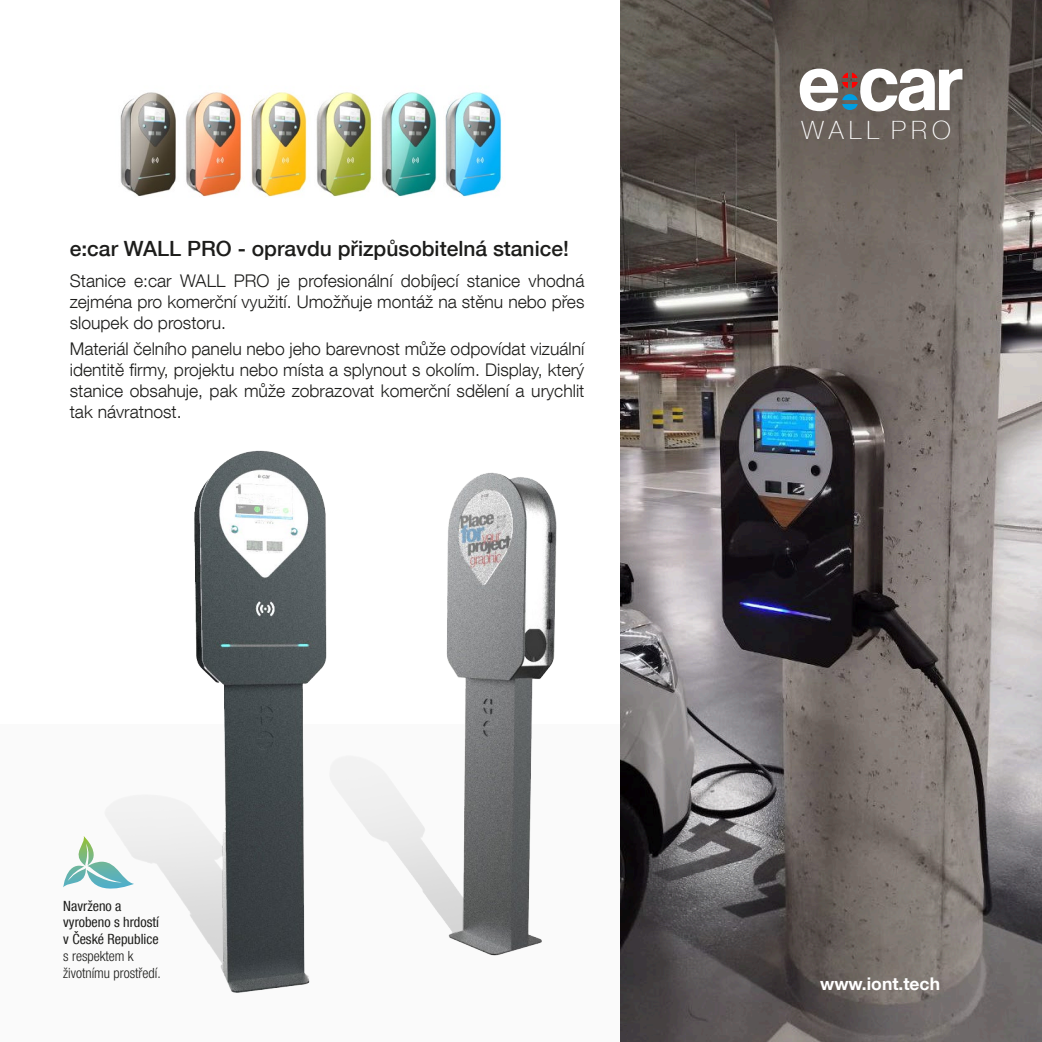
<style>
.page{position:relative;width:1042px;height:1042px;background:#fff}
.page>*{position:absolute;margin:0;border:0;box-sizing:border-box;transform-origin:0 0}
.t1{font:75.77px "Coolvetica";color:#fff}
.t2{font:100 25.2px "Helvetica Neue LT Com";letter-spacing:.2em;color:#fff}
.t3{font:500 21px "Helvetica Neue LT Com";color:#1d1d1b}
.t4{font:300 17.5px/21px "Helvetica Neue LT Com";color:#1d1d1b;text-align:justify}
.t5{font:700 17.5px "Helvetica Neue LT Com";color:#fff}
.t6{font:condensed 14.17px/17px "Helvetica Neue LT Com";color:#1d1d1b}
.t7{font:300 condensed 14.17px/17px "Helvetica Neue LT Com";color:#1d1d1b}
</style>
<div class="page">
<div style="left:0;top:724px;width:625px;height:318px;background:#fafafa"></div>
<img style="left:620px;top:0;width:422px;height:1042px">
<img style="left:116px;top:387px;width:572px;height:617px">
<svg style="left:842px;top:94px;width:16px;height:16px"></svg>
<svg style="left:842px;top:73px;width:16px;height:15px"></svg>
<img style="left:120px;top:92px;width:382px;height:105px">
<svg style="left:63px;top:836px;width:71px;height:65px"></svg>
<p class="t3" style="left:70px;top:235px;width:501px">e:car WALL PRO - opravdu přizpůsobitelná stanice!</p>
<p class="t4" style="left:70px;top:269px;width:516px">Stanice e:car WALL PRO je profesionální dobíjecí stanice vhodná zejména pro komerční využití. Umožňuje montáž na stěnu nebo přes sloupek do prostoru.</p>
<p class="t4" style="left:70px;top:337px;width:516px">Materiál čelního panelu nebo jeho barevnost může odpovídat vizuální identitě firmy, projektu nebo místa a splynout s okolím. Display, který stanice obsahuje, pak může zobrazovat komerční sdělení a urychlit tak návratnost.</p>
<p class="t6" style="left:63px;top:897px;width:97px">Navrženo a vyrobeno s hrdostí v České Republice</p>
<p class="t7" style="left:63px;top:947px;width:99px">s respektem k životnímu prostředí.</p>
<h1 class="t1" style="left:799px;top:43px;width:166px">e car</h1>
<h2 class="t2" style="left:801px;top:115px;width:151px">WALL PRO</h2>
<p class="t5" style="left:820px;top:972px;width:121px">www.iont.tech</p>
</div>
